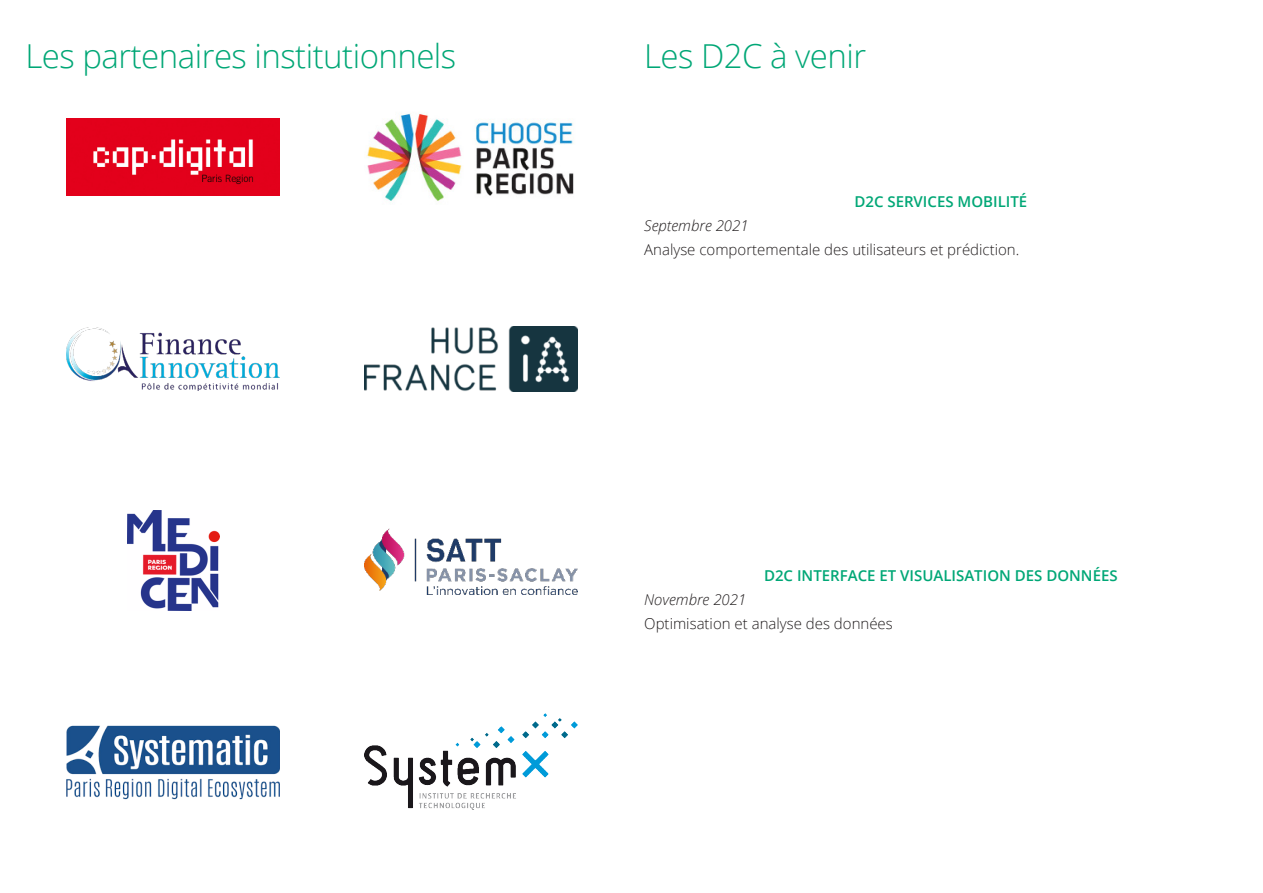
<style>
.page{position:relative;width:1263px;height:893px;background:#fff}
.page>*{position:absolute;margin:0;border:0;box-sizing:border-box;transform-origin:0 0}
.titre{font:300 33px "Open Sans";letter-spacing:-.015em;color:#00a776}
.t1{font:300 15px "Open Sans";color:#231f20}
.t2{font:600 15px "Open Sans";color:#00a776}
.t3{font:italic 300 15px "Open Sans";color:#231f20}
</style>
<div class="page">
<img style="left:67px;top:327px;width:213px;height:63px">
<img style="left:127px;top:510px;width:92px;height:100px">
<img style="left:67px;top:725px;width:213px;height:75px">
<img style="left:67px;top:119px;width:213px;height:77px">
<img style="left:365px;top:326px;width:212px;height:65px">
<img style="left:365px;top:714px;width:212px;height:96px">
<img style="left:365px;top:528px;width:212px;height:67px">
<img style="left:366px;top:113px;width:208px;height:88px">
<p class="titre" style="left:26px;top:33px;width:432px">Les partenaires institutionnels</p>
<p class="titre" style="left:644px;top:33px;width:223px">Les D2C à venir</p>
<p class="t2" style="left:854px;top:191px;width:174px">D2C SERVICES MOBILITÉ</p>
<p class="t3" style="left:644px;top:215px;width:106px">Septembre 2021</p>
<p class="t1" style="left:644px;top:239px;width:377px">Analyse comportementale des utilisateurs et prédiction.</p>
<p class="t2" style="left:764px;top:565px;width:355px">D2C INTERFACE ET VISUALISATION DES DONNÉES</p>
<p class="t3" style="left:644px;top:589px;width:104px">Novembre 2021</p>
<p class="t1" style="left:644px;top:613px;width:250px">Optimisation et analyse des données</p>
</div>
